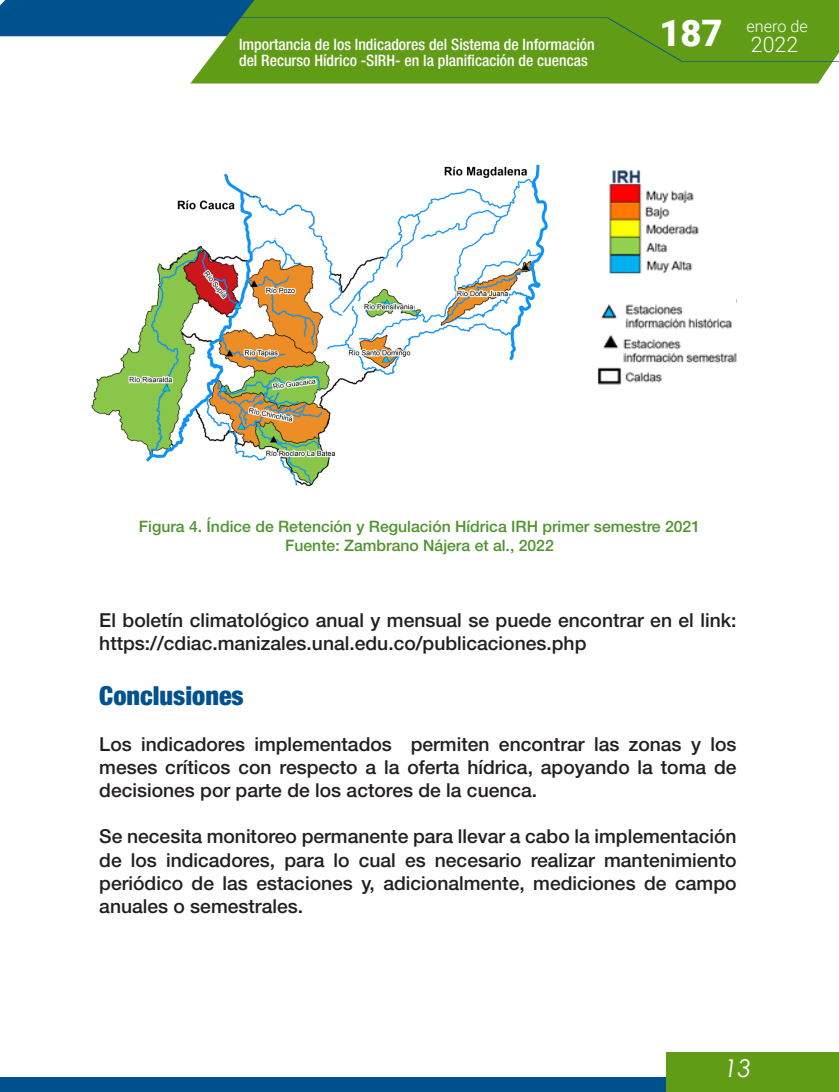
<style>
.page{position:relative;width:839px;height:1092px;background:#fff}
.page>*{position:absolute;margin:0;border:0;box-sizing:border-box;transform-origin:0 0}
.t1{font:900 36.4px "Roboto";color:#fff}
.titulos{font:900 condensed 26.25px "Helvetica Neue";color:#00528f}
.t2{font:italic 24.5px "Century Gothic";color:#fff}
.t3{font:300 21.35px "Roboto";color:#fff}
.contenidos{font:500 19.25px/23.1px "Helvetica Neue";color:#231f20;text-align:justify}
.t4{font:300 16.28px "Roboto";color:#fff}
.t5{font:500 condensed 15.75px "Helvetica Neue";color:#fff}
.figura{font:500 15.75px "Helvetica Neue";color:#4f942e}
</style>
<div class="page">
<div style="left:0;top:1077px;width:822px;height:14px;background:#00528f"></div>
<div style="left:190px;top:0;width:648px;height:83px;background:#619c17"></div>
<div style="left:190px;top:17px;width:648px;height:45px;background:#619c17"></div>
<svg style="left:0;top:0;width:350px;height:53px"></svg>
<div style="left:665px;top:1051px;width:173px;height:40px;background:#619c17"></div>
<img style="left:597px;top:170px;width:139px;height:215px">
<img style="left:91px;top:164px;width:457px;height:323px">
<p class="t5" style="left:239px;top:35px;width:357px">Importancia de los Indicadores del Sistema de Información</p>
<p class="t5" style="left:239px;top:51px;width:350px">del Recurso Hídrico -SIRH- en la planificación de cuencas</p>
<h1 class="t1" style="left:659px;top:8px;width:65px">187</h1>
<p class="t4" style="left:746px;top:14px;width:63px">enero de</p>
<p class="t3" style="left:750px;top:29px;width:49px">2022</p>
<p class="figura" style="left:139px;top:517px;width:562px">Figura 4. Índice de Retención y Regulación Hídrica IRH primer semestre 2021</p>
<p class="figura" style="left:285px;top:536px;width:270px">Fuente: Zambrano Nájera et al., 2022</p>
<p class="contenidos" style="left:99px;top:608px;width:638px">El boletín climatológico anual y mensual se puede encontrar en el link: https://cdiac.manizales.unal.edu.co/publicaciones.php</p>
<p class="titulos" style="left:99px;top:679px;width:146px">Conclusiones</p>
<p class="contenidos" style="left:99px;top:732px;width:638px">Los indicadores implementados permiten encontrar las zonas y los meses críticos con respecto a la oferta hídrica, apoyando la toma de decisiones por parte de los actores de la cuenca.</p>
<p class="contenidos" style="left:99px;top:824px;width:638px">Se necesita monitoreo permanente para llevar a cabo la implementación de los indicadores, para lo cual es necesario realizar mantenimiento periódico de las estaciones y, adicionalmente, mediciones de campo anuales o semestrales.</p>
<p class="t2" style="left:724px;top:1050px;width:29px">13</p>
</div>
